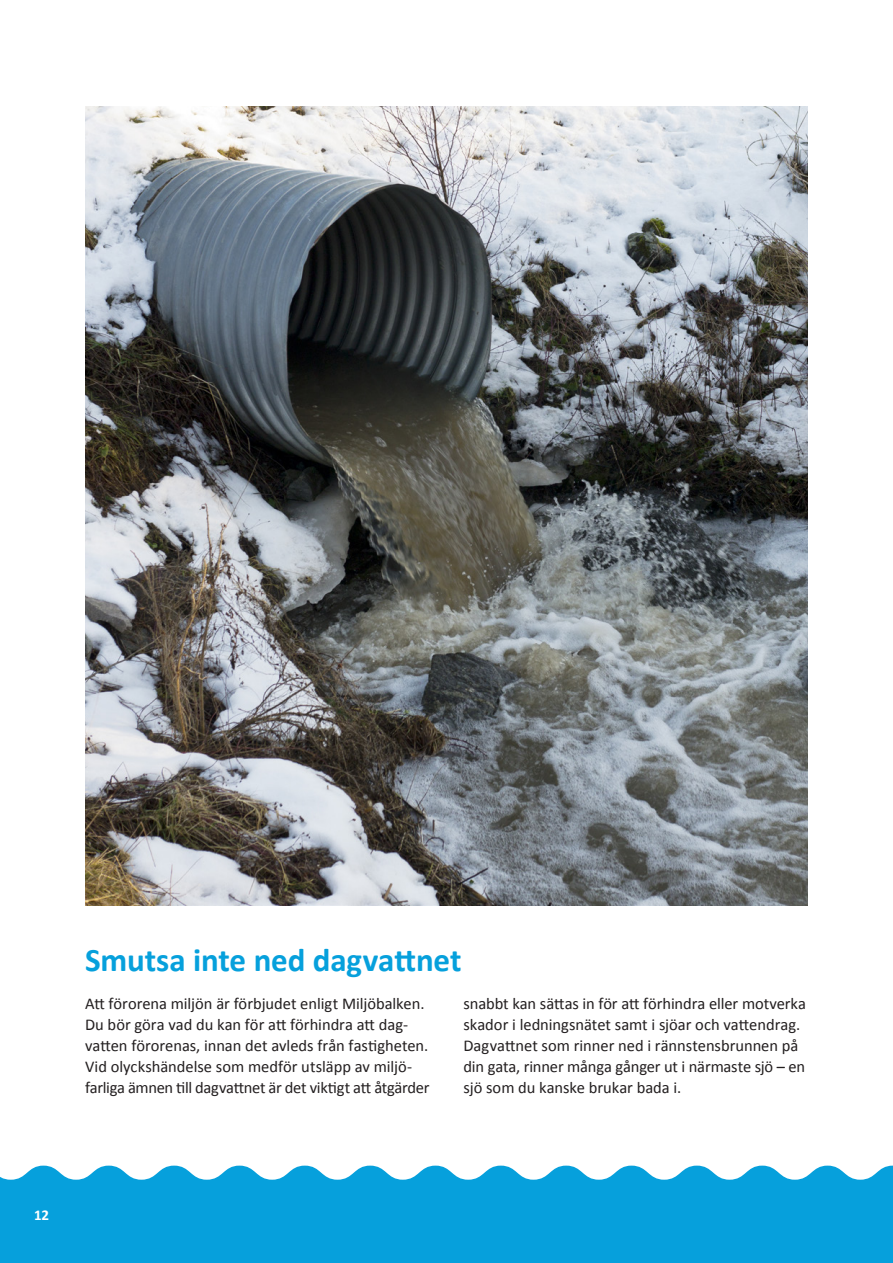
<style>
.page{position:relative;width:893px;height:1263px;background:#fff}
.page>*{position:absolute;margin:0;border:0;box-sizing:border-box;transform-origin:0 0}
.Stor_rubrik{font:700 33px "Calibri";letter-spacing:-.005em;color:#06a0dc}
.NY-Brödtext_utan_ind{font:16.5px/21px "Calibri";letter-spacing:-.005em;color:#231f20}
.t1{font:700 15px "Calibri";color:#fff}
</style>
<div class="page">
<svg style="left:0;top:1165px;width:892px;height:53px;background:#2aade1"></svg>
<svg style="left:892px;top:1165px;width:1px;height:53px"></svg>
<div style="left:0;top:1218px;width:893px;height:45px;background:#06a0dc"></div>
<img style="left:85px;top:106px;width:723px;height:800px">
<p class="Stor_rubrik" style="left:85px;top:939px;width:378px">Smutsa inte ned dagvattnet</p>
<p class="NY-Brödtext_utan_ind" style="left:85px;top:992px;width:346px">Att förorena miljön är förbjudet enligt Miljöbalken.<br>Du bör göra vad du kan för att förhindra att dag&shy;vatten förorenas, innan det avleds från fastigheten.<br>Vid olyckshändelse som medför utsläpp av miljö&shy;farliga ämnen till dagvattnet är det viktigt att åtgärder</p>
<p class="NY-Brödtext_utan_ind" style="left:463px;top:992px;width:344px">snabbt kan sättas in för att förhindra eller motverka skador i ledningsnätet samt i sjöar och vattendrag.<br>Dagvattnet som rinner ned i rännstensbrunnen på din gata, rinner många gånger ut i närmaste sjö – en sjö som du kanske brukar bada i.</p>
<p class="t1" style="left:34px;top:1206px;width:17px">12</p>
</div>
